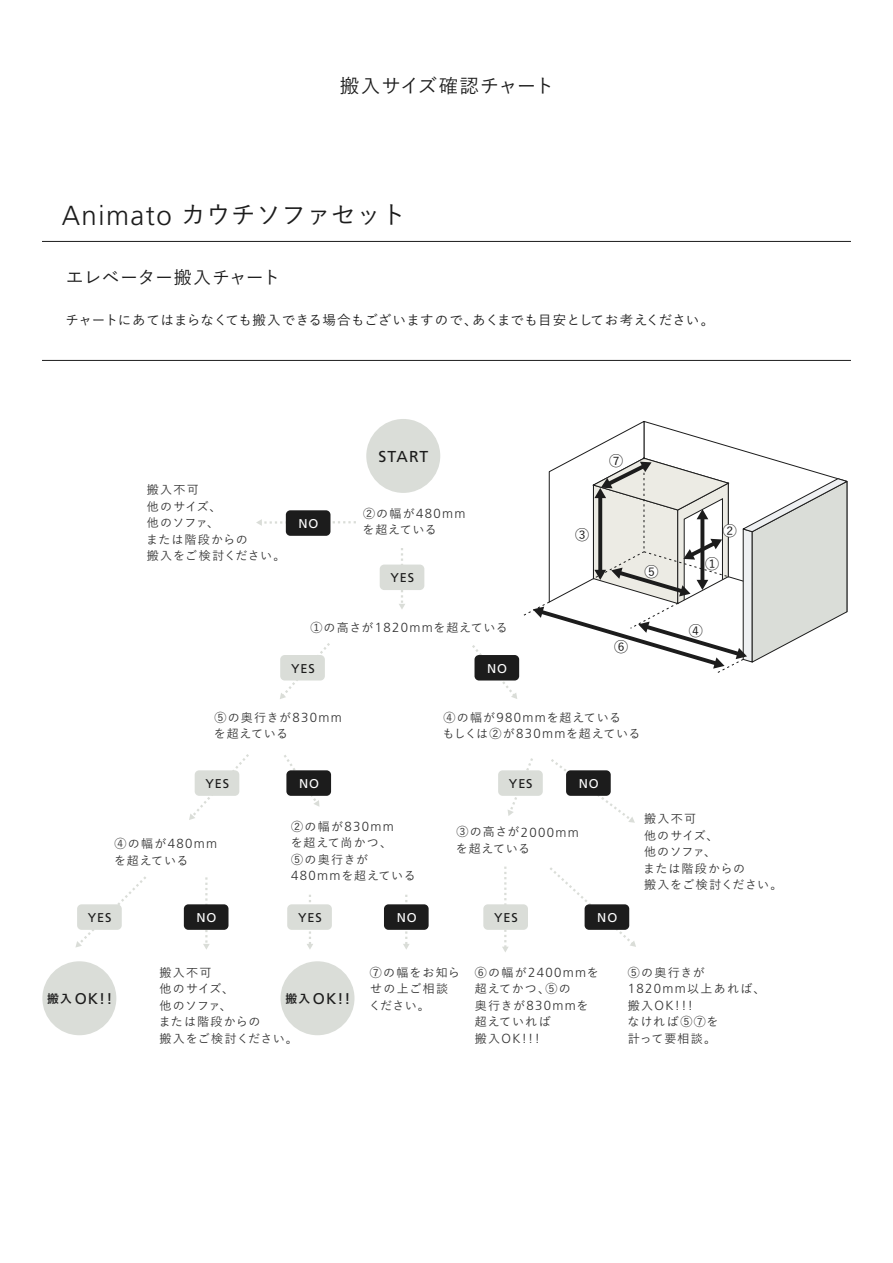
<style>
.page{position:relative;width:893px;height:1263px;background:#fff}
.page>*{position:absolute;margin:0;border:0;box-sizing:border-box;transform-origin:0 0}
.t1{font:500 25.05px "Yu Go";color:#1c1c1c}
.t2{font:500 19.5px "Yu Go";letter-spacing:-.005em;color:#1c1c1c}
.t3{font:500 18px "Yu Go";letter-spacing:-.01em;color:#1c1c1c}
.t4{font:15.9px "Frutiger LT Pro";letter-spacing:.06em;color:#1c1c1c}
.t5{font:15.6px "Frutiger LT Pro";color:#1c1c1c}
.t6{font:500 14.1px "Yu Go";color:#1c1c1c}
.t7{font:500 13.5px "Yu Go";letter-spacing:.02em;color:#1c1c1c}
.t8{font:300 13.2px/16.5px "Frutiger LT Pro";letter-spacing:.1em;color:#333}
.t9{font:12.75px "Frutiger LT Pro";letter-spacing:.07em;color:#1c1c1c}
.t10{font:12.75px "Frutiger LT Pro";letter-spacing:.07em;color:#fff}
.t11{font:500 12px/16.5px "Yu Go";letter-spacing:.065em;color:#333}
.t12{font:500 12px/16.5px "Yu Go";letter-spacing:.09em;color:#333}
.s1{font-family:"Frutiger LT Pro";font-weight:300;font-size:27.6px}
.s2{font-family:"Yu Go";font-weight:500;font-size:12px}
.s3{font-family:"Frutiger LT Pro";font-weight:300;font-size:13.2px}
.s4{font-family:"Yu Go";font-weight:700;font-size:11.7px}
</style>
<div class="page">
<hr style="left:42px;top:241px;width:808px;height:1px;background:#1c1c1c">
<hr style="left:42px;top:360px;width:808px;height:1px;background:#1c1c1c">
<svg style="left:284px;top:755px;width:36px;height:52px"></svg>
<svg style="left:551px;top:759px;width:84px;height:64px"></svg>
<svg style="left:507px;top:758px;width:26px;height:58px"></svg>
<svg style="left:307px;top:895px;width:6px;height:54px"></svg>
<svg style="left:203px;top:877px;width:7px;height:73px"></svg>
<svg style="left:403px;top:895px;width:6px;height:55px"></svg>
<svg style="left:398px;top:548px;width:7px;height:61px"></svg>
<svg style="left:256px;top:519px;width:100px;height:7px"></svg>
<svg style="left:550px;top:867px;width:86px;height:80px"></svg>
<svg style="left:189px;top:754px;width:60px;height:66px"></svg>
<svg style="left:75px;top:876px;width:71px;height:71px"></svg>
<svg style="left:280px;top:643px;width:50px;height:56px"></svg>
<svg style="left:502px;top:867px;width:6px;height:85px"></svg>
<div style="left:366px;top:419px;width:74px;height:74px;background:#daddd8;border-radius:50%"></div>
<div style="left:42px;top:961px;width:74px;height:74px;background:#daddd8;border-radius:50%"></div>
<div style="left:280px;top:961px;width:74px;height:74px;background:#daddd8;border-radius:50%"></div>
<div style="left:286px;top:510px;width:44px;height:26px;background:#1c1c1c;border-radius:4px"></div>
<div style="left:286px;top:770px;width:45px;height:26px;background:#1c1c1c;border-radius:4px"></div>
<div style="left:184px;top:904px;width:44px;height:26px;background:#1c1c1c;border-radius:4px"></div>
<div style="left:384px;top:904px;width:44px;height:26px;background:#1c1c1c;border-radius:4px"></div>
<div style="left:584px;top:904px;width:45px;height:26px;background:#1c1c1c;border-radius:4px"></div>
<div style="left:566px;top:770px;width:44px;height:26px;background:#1c1c1c;border-radius:4px"></div>
<div style="left:380px;top:565px;width:44px;height:25px;background:#daddd8;border-radius:4px"></div>
<div style="left:280px;top:655px;width:45px;height:26px;background:#daddd8;border-radius:4px"></div>
<div style="left:195px;top:770px;width:44px;height:26px;background:#daddd8;border-radius:4px"></div>
<div style="left:77px;top:904px;width:45px;height:26px;background:#daddd8;border-radius:4px"></div>
<div style="left:287px;top:904px;width:45px;height:26px;background:#daddd8;border-radius:4px"></div>
<div style="left:483px;top:904px;width:45px;height:26px;background:#daddd8;border-radius:4px"></div>
<div style="left:498px;top:770px;width:44px;height:26px;background:#daddd8;border-radius:4px"></div>
<svg style="left:472px;top:421px;width:376px;height:278px"></svg>
<div style="left:723px;top:524px;width:13px;height:13px;background:#fff;border-radius:50%"></div>
<div style="left:645px;top:565px;width:13px;height:13px;background:#fff;border-radius:50%"></div>
<h2 class="t2" style="left:340px;top:68px;width:216px">搬入サイズ確認チャート</h2>
<h1 class="t1" style="left:62px;top:192px;width:346px"><span class="s1">Animato</span> カウチソファセット</h1>
<h3 class="t3" style="left:66px;top:261px;width:216px">エレベーター搬入チャート</h3>
<p class="t7" style="left:66px;top:308px;width:650px">チャートにあてはまらなくても搬入できる場合もございますので、あくまでも目安としてお考えください。</p>
<p class="t11" style="left:146px;top:480px;width:141px">搬入不可<br>他のサイズ、<br>他のソファ、<br>または階段からの<br>搬入をご検討ください。</p>
<p class="t10" style="left:298px;top:516px;width:21px">NO</p>
<h3 class="t4" style="left:378px;top:447px;width:51px">START</h3>
<p class="t8" style="left:363px;top:505px;width:104px"><span class="s2">②の幅が</span>480mm</p>
<p class="t11" style="left:362px;top:520px;width:76px">を超えている</p>
<p class="t9" style="left:390px;top:570px;width:25px">YES</p>
<p class="t11" style="left:310px;top:617px;width:199px">①の高さが<span class="s3">1820mm</span>を超えている</p>
<p class="t9" style="left:291px;top:661px;width:25px">YES</p>
<p class="t10" style="left:487px;top:661px;width:21px">NO</p>
<p class="t6" style="left:609px;top:448px;width:16px">⑦</p>
<p class="t6" style="left:575px;top:522px;width:16px">③</p>
<p class="t6" style="left:644px;top:559px;width:16px">⑤</p>
<p class="t6" style="left:614px;top:634px;width:16px">⑥</p>
<p class="t11" style="left:214px;top:707px;width:129px">⑤の奥行きが<span class="s3">830mm</span>を超えている</p>
<p class="t11" style="left:442px;top:707px;width:199px">④の幅が<span class="s3">980mm</span>を超えている<br>もしくは②が<span class="s3">830mm</span>を超えている</p>
<p class="t9" style="left:205px;top:776px;width:25px">YES</p>
<p class="t10" style="left:299px;top:776px;width:21px">NO</p>
<p class="t9" style="left:509px;top:776px;width:25px">YES</p>
<p class="t10" style="left:578px;top:776px;width:21px">NO</p>
<p class="t6" style="left:722px;top:518px;width:16px">②</p>
<p class="t6" style="left:705px;top:551px;width:16px">①</p>
<p class="t6" style="left:688px;top:617px;width:16px">④</p>
<p class="t8" style="left:115px;top:836px;width:104px"><span class="s2">④の幅が</span>480mm</p>
<p class="t11" style="left:114px;top:851px;width:76px">を超えている</p>
<p class="t8" style="left:291px;top:818px;width:104px"><span class="s2">②の幅が</span>830mm</p>
<p class="t11" style="left:291px;top:833px;width:126px">を超えて尚かつ、<br>⑤の奥行きが<br><span class="s3">480mm</span>を超えている</p>
<p class="t8" style="left:456px;top:824px;width:124px"><span class="s2">③の高さが</span>2000mm</p>
<p class="t11" style="left:456px;top:839px;width:76px">を超えている</p>
<p class="t9" style="left:88px;top:910px;width:25px">YES</p>
<p class="t9" style="left:298px;top:910px;width:25px">YES</p>
<p class="t9" style="left:494px;top:910px;width:25px">YES</p>
<p class="t10" style="left:196px;top:910px;width:21px">NO</p>
<p class="t10" style="left:396px;top:910px;width:21px">NO</p>
<p class="t10" style="left:597px;top:910px;width:21px">NO</p>
<p class="t11" style="left:643px;top:809px;width:141px">搬入不可<br>他のサイズ、<br>他のソファ、<br>または階段からの<br>搬入をご検討ください。</p>
<p class="t11" style="left:159px;top:962px;width:141px">搬入不可<br>他のサイズ、<br>他のソファ、<br>または階段からの<br>搬入をご検討ください。</p>
<h3 class="t5" style="left:47px;top:990px;width:67px"><span class="s4">搬入</span> OK!!</h3>
<h3 class="t5" style="left:285px;top:990px;width:67px"><span class="s4">搬入</span> OK!!</h3>
<p class="t12" style="left:369px;top:962px;width:93px">⑦の幅をお知らせの上ご相談ください。</p>
<p class="t8" style="left:475px;top:964px;width:125px"><span class="s2">⑥の幅が</span>2400mm<span class="s2">を</span></p>
<p class="t11" style="left:475px;top:979px;width:115px">超えてかつ、⑤の<br>奥行きが<span class="s3">830mm</span>を超えていれば</p>
<p class="t8" style="left:475px;top:1030px;width:66px"><span class="s2">搬入</span>OK!!!</p>
<p class="t11" style="left:628px;top:962px;width:78px">⑤の奥行きが</p>
<p class="t8" style="left:628px;top:981px;width:139px">1820mm<span class="s2">以上あれば、搬入</span>OK!!!</p>
<p class="t11" style="left:627px;top:1012px;width:93px">なければ⑤⑦を計って要相談。</p>
</div>
